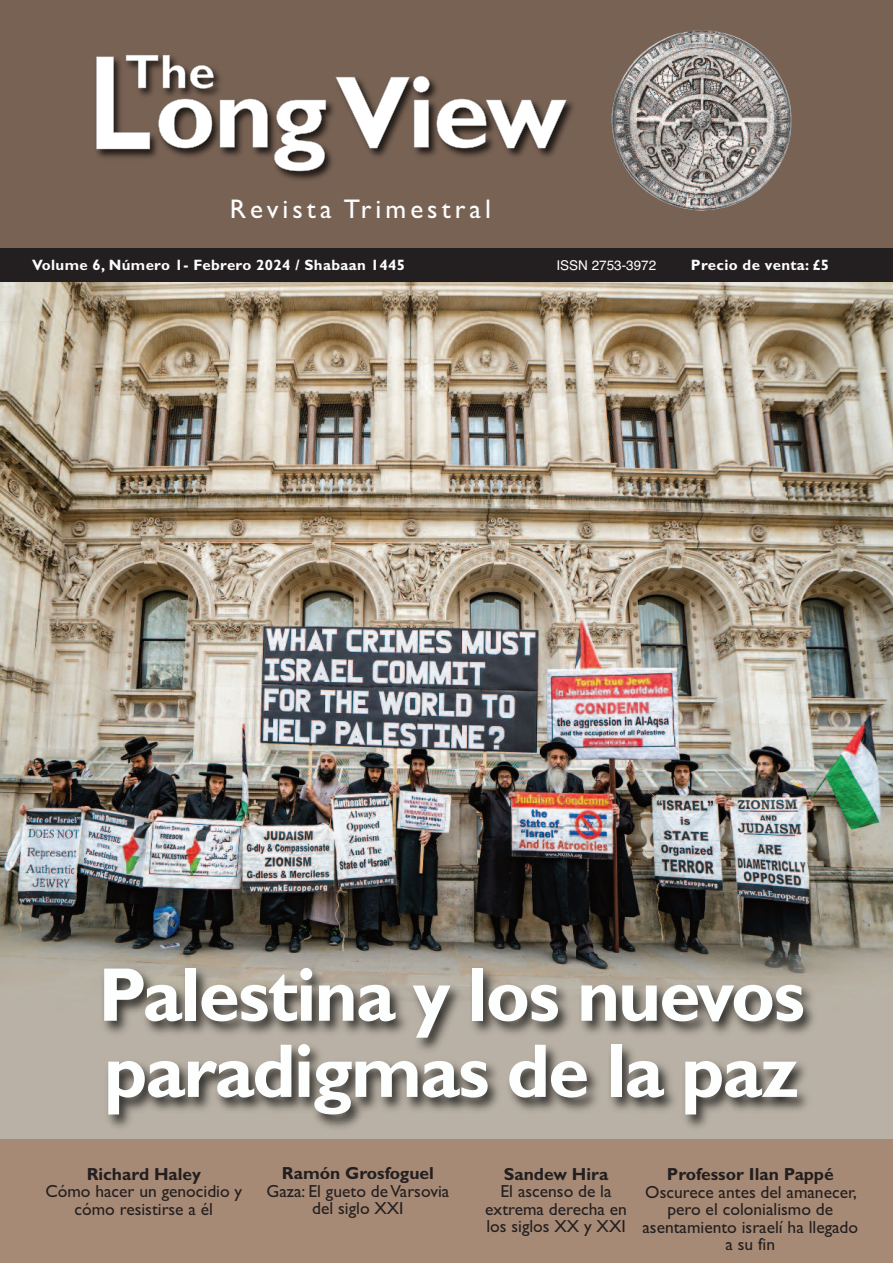
<style>
.page{position:relative;width:893px;height:1263px;background:#fff}
.page>*{position:absolute;margin:0;border:0;box-sizing:border-box;transform-origin:0 0}
.t1{font:700 76.5px/76.2px "Gill Sans";letter-spacing:-.025em;color:#fdfefe}
.t2{font:27px "Gill Sans";letter-spacing:.15em;color:#fdfefe}
.t3{font:17.55px/17.5px "Gill Sans";color:#231f20;text-align:center}
.t4{font:700 17.55px "Gill Sans";color:#231f20}
.t5{font:700 15px "Gill Sans";letter-spacing:.025em;color:#fdfefe}
.t6{font:13.5px "Helvetica";color:#fdfefe}
</style>
<div class="page">
<img style="left:0;top:282px;width:893px;height:858px">
<div style="left:0;top:1140px;width:893px;height:123px;background:#a78a75"></div>
<div style="left:0;top:0;width:893px;height:260px;background:#786254"></div>
<div style="left:0;top:248px;width:893px;height:34px;background:#231f20"></div>
<img style="left:611px;top:30px;width:181px;height:181px">
<img style="left:126px;top:54px;width:447px;height:126px">
<svg style="left:96px;top:55px;width:471px;height:116px"></svg>
<img style="left:16px;top:951px;width:877px;height:189px">
<h2 class="t2" style="left:230px;top:193px;width:263px">Revista Trimestral</h2>
<p class="t5" style="left:32px;top:256px;width:374px">Volume 6, Número 1- Febrero 2024 / Shabaan 1445</p>
<p class="t6" style="left:556px;top:258px;width:101px">ISSN 2753-3972</p>
<p class="t5" style="left:691px;top:256px;width:140px">Precio de venta: £5</p>
<h1 class="t1" style="left:98px;top:956px;width:709px">Palestina y los nuevos paradigmas de la paz</h1>
<p class="t4" style="left:87px;top:1163px;width:116px">Richard Haley</p>
<p class="t3" style="left:45px;top:1182px;width:198px">Cómo hacer un genocidio y cómo resistirse a él</p>
<p class="t4" style="left:282px;top:1163px;width:153px">Ramón Grosfoguel</p>
<p class="t3" style="left:266px;top:1182px;width:184px">Gaza: El gueto deVarsovia del siglo XXI</p>
<p class="t4" style="left:504px;top:1163px;width:106px">Sandew Hira</p>
<p class="t3" style="left:485px;top:1182px;width:143px">El ascenso de la extrema derecha en los siglos XX y XXI</p>
<p class="t4" style="left:667px;top:1164px;width:168px">Professor Ilan Pappé</p>
<p class="t3" style="left:642px;top:1183px;width:217px">Oscurece antes del amanecer, pero el colonialismo de asentamiento israelí ha llegado a su fin</p>
</div>
